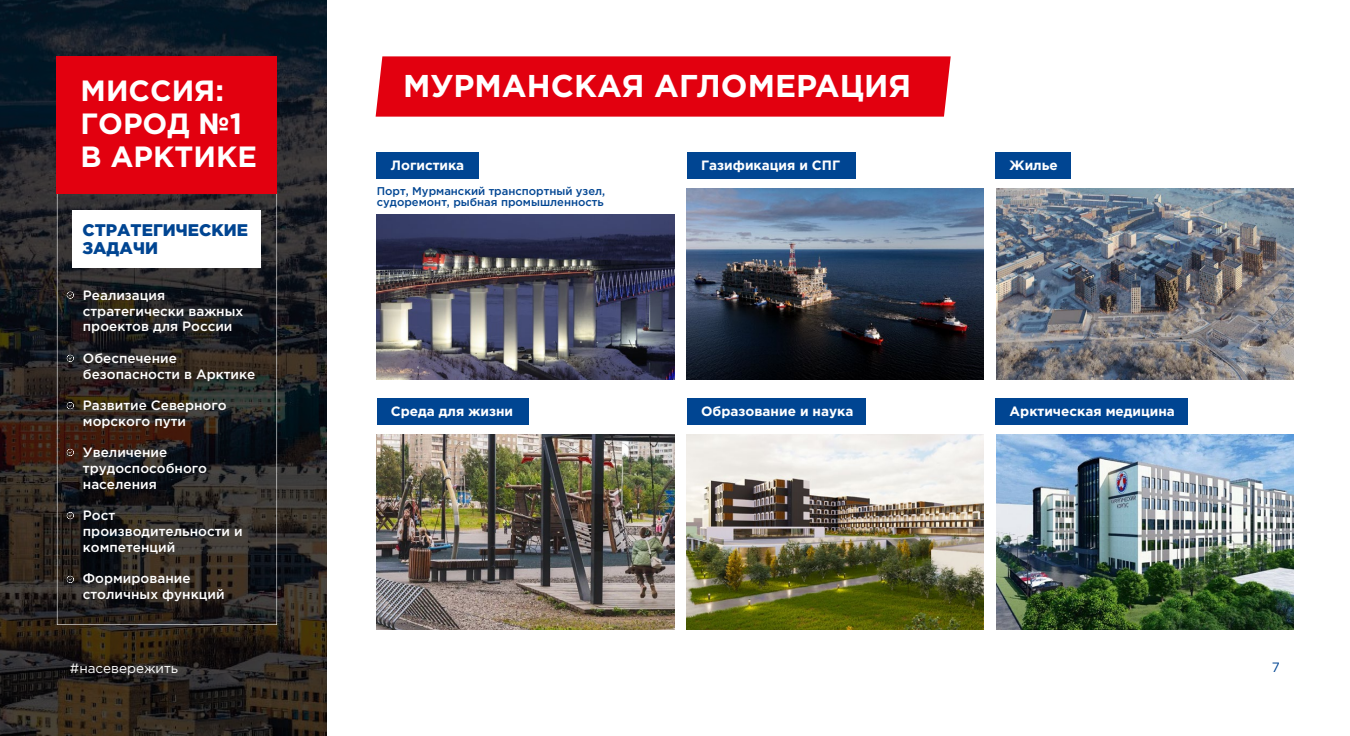
<style>
.page{position:relative;width:1350px;height:736px;background:#fff}
.page>*{position:absolute;margin:0;border:0;box-sizing:border-box;transform-origin:0 0}
.t1{font:700 31.5px "Gotham Pro";color:#fff}
.t2{font:700 29.25px/33.1px "Gotham Pro";color:#fff}
.t3{font:900 16.88px/18px "Gotham Pro";color:#004592}
.t4{font:500 13.5px/15.8px "Gotham Pro";color:#fff}
.t5{font:700 13.5px "Gotham Pro";color:#fff}
.t6{font:13.5px "Gotham Pro";color:#fff}
.t7{font:13.5px "Gotham Pro";color:#004592}
.t8{font:500 11.25px/11.2px "Gotham Pro";color:#004592}
</style>
<div class="page">
<div style="left:376px;top:56px;width:575px;height:61px;background:#e2000f"></div>
<svg style="left:0;top:0;width:326px;height:736px;background:#222121"></svg>
<div style="left:377px;top:152px;width:102px;height:27px;background:#004592"></div>
<div style="left:687px;top:152px;width:168px;height:27px;background:#004592"></div>
<div style="left:996px;top:152px;width:75px;height:27px;background:#004592"></div>
<img style="left:377px;top:214px;width:297px;height:165px">
<img style="left:996px;top:188px;width:298px;height:191px">
<img style="left:687px;top:188px;width:297px;height:191px">
<div style="left:377px;top:398px;width:151px;height:27px;background:#004592"></div>
<div style="left:687px;top:398px;width:179px;height:27px;background:#004592"></div>
<div style="left:996px;top:398px;width:192px;height:27px;background:#004592"></div>
<img style="left:377px;top:435px;width:297px;height:194px">
<img style="left:996px;top:435px;width:298px;height:194px">
<img style="left:687px;top:435px;width:297px;height:194px">
<svg style="left:57px;top:194px;width:220px;height:431px;background:#292523"></svg>
<svg style="left:67px;top:292px;width:7px;height:7px"></svg>
<svg style="left:67px;top:402px;width:7px;height:7px"></svg>
<svg style="left:67px;top:512px;width:7px;height:7px"></svg>
<svg style="left:67px;top:355px;width:7px;height:7px"></svg>
<svg style="left:67px;top:449px;width:7px;height:7px"></svg>
<svg style="left:67px;top:576px;width:7px;height:7px"></svg>
<div style="left:73px;top:211px;width:188px;height:57px;background:#fff"></div>
<div style="left:57px;top:56px;width:220px;height:138px;background:#e2000f"></div>
<h2 class="t2" style="left:81px;top:73px;width:178px">МИССИЯ:<br>ГОРОД №1<br>В АРКТИКЕ</h2>
<p class="t3" style="left:82px;top:221px;width:167px">СТРАТЕГИЧЕСКИЕ<br>ЗАДАЧИ</p>
<p class="t4" style="left:83px;top:287px;width:162px">Реализация стратегически важных проектов для России</p>
<p class="t4" style="left:83px;top:350px;width:174px">Обеспечение безопасности в Арктике</p>
<p class="t4" style="left:83px;top:397px;width:145px">Развитие Северного морского пути</p>
<p class="t4" style="left:83px;top:444px;width:126px">Увеличение трудоспособного населения</p>
<p class="t4" style="left:83px;top:507px;width:161px">Рост производительности и компетенций</p>
<p class="t4" style="left:83px;top:570px;width:143px">Формирование столичных функций</p>
<h1 class="t1" style="left:403px;top:68px;width:510px">МУРМАНСКАЯ АГЛОМЕРАЦИЯ</h1>
<p class="t5" style="left:391px;top:157px;width:75px">Логистика</p>
<p class="t5" style="left:701px;top:157px;width:141px">Газификация и СПГ</p>
<p class="t5" style="left:1010px;top:157px;width:50px">Жилье</p>
<p class="t8" style="left:377px;top:185px;width:230px">Порт, Мурманский транспортный узел, судоремонт, рыбная промышленность</p>
<p class="t5" style="left:391px;top:404px;width:124px">Среда для жизни</p>
<p class="t5" style="left:701px;top:404px;width:154px">Образование и наука</p>
<p class="t5" style="left:1010px;top:404px;width:167px">Арктическая медицина</p>
<p class="t6" style="left:70px;top:660px;width:110px">#насевережить</p>
<p class="t7" style="left:1272px;top:659px;width:10px">7</p>
</div>
